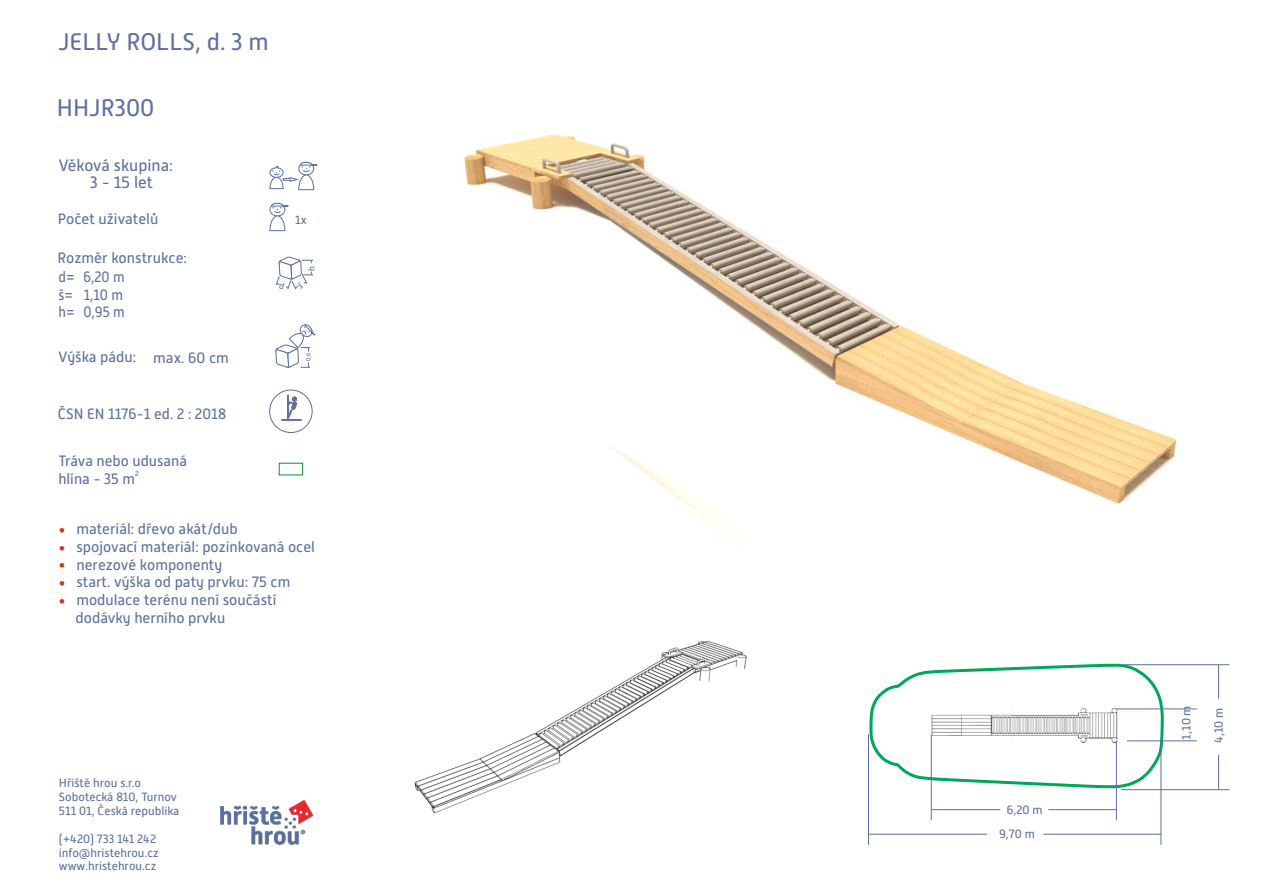
<style>
.page{position:relative;width:1263px;height:893px;background:#fff}
.page>*{position:absolute;margin:0;border:0;box-sizing:border-box;transform-origin:0 0}
.t1{font:24px "Alwyn New";color:#5e709f}
.t2{font:16.5px/17.2px "Alwyn New";color:#5e709f}
.t3{font:15px/17.7px "Alwyn New";color:#5e709f}
.t4{font:15px/17.4px "Alwyn New";color:#5e709f;scale:.92 1}
.t5{font:12px/14px "Alwyn New";color:#5e709f}
.t6{font:9px "Alwyn New";color:#5e709f}
.t7{font:7.5px "Alwyn New";color:#5e709f}
.t8{font:6px "Alwyn New";color:#5e709f}
</style>
<div class="page">
<img style="left:462px;top:134px;width:715px;height:400px">
<img style="left:414px;top:640px;width:333px;height:174px">
<svg style="left:269px;top:390px;width:43px;height:43px"></svg>
<svg style="left:269px;top:162px;width:48px;height:28px"></svg>
<svg style="left:275px;top:324px;width:40px;height:97px"></svg>
<img style="left:220px;top:800px;width:94px;height:45px">
<svg style="left:869px;top:663px;width:296px;height:127px"></svg>
<img style="left:931px;top:708px;width:187px;height:35px">
<hr style="left:1161px;top:741px;width:1px;height:104px;background:#5e709f">
<hr style="left:868px;top:734px;width:1px;height:111px;background:#5e709f">
<hr style="left:1043px;top:834px;width:118px;height:1px;background:#5e709f">
<hr style="left:868px;top:834px;width:119px;height:1px;background:#5e709f">
<hr style="left:1116px;top:741px;width:1px;height:79px;background:#5e709f">
<hr style="left:931px;top:734px;width:1px;height:86px;background:#5e709f">
<hr style="left:1048px;top:809px;width:68px;height:1px;background:#5e709f">
<hr style="left:931px;top:809px;width:69px;height:1px;background:#5e709f">
<hr style="left:1127px;top:741px;width:70px;height:1px;background:#5e709f">
<hr style="left:1116px;top:709px;width:81px;height:1px;background:#5e709f">
<hr style="left:1121px;top:789px;width:108px;height:1px;background:#5e709f">
<hr style="left:1124px;top:664px;width:105px;height:1px;background:#5e709f">
<hr style="left:1218px;top:755px;width:1px;height:35px;background:#5e709f">
<hr style="left:1218px;top:665px;width:1px;height:34px;background:#5e709f">
<svg style="left:269px;top:203px;width:44px;height:87px"></svg>
<h1 class="t1" style="left:58px;top:31px;width:212px">JELLY ROLLS, d. 3 m</h1>
<h1 class="t1" style="left:57px;top:97px;width:99px">HHJR300</h1>
<p class="t2" style="left:90px;top:158px;width:84px;text-indent:-32px">Věková skupina:<br>3 - 15 let</p>
<p class="t3" style="left:58px;top:211px;width:102px">Počet uživatelů</p>
<p class="t3" style="left:58px;top:250px;width:131px;line-height:19px">Rozměr konstrukce: d= 6,20 m</p>
<p class="t4" style="left:59px;top:287px;width:73px">š= 1,10 m h= 0,95 m</p>
<p class="t3" style="left:58px;top:350px;width:172px">Výška pádu: max. 60 cm</p>
<p class="t3" style="left:58px;top:406px;width:170px">ČSN EN 1176-1 ed. 2 : 2018</p>
<p class="t3" style="left:58px;top:453px;width:130px">Tráva nebo udusaná</p>
<p class="t7" style="left:135px;top:470px;width:5px">2</p>
<p class="t3" style="left:58px;top:471px;width:78px">hlína - 35 m</p>
<p class="t5" style="left:295px;top:214px;width:13px">1x</p>
<p class="t6" style="left:308px;top:271px;width:7px;rotate:-90deg">h</p>
<p class="t8" style="left:306px;top:361px;width:10px;rotate:-90deg">0,6</p>
<p class="t3" style="left:76px;top:522px;width:241px">materiál: dřevo akát/dub<br>spojovací materiál: pozinkovaná ocel nerezové komponenty<br>start. výška od paty prvku: 75 cm modulace terénu není součástí dodávky herního prvku</p>
<p class="t5" style="left:59px;top:776px;width:122px">Hřiště hrou s.r.o<br>Sobotecká 810, Turnov<br>511 01, Česká republika</p>
<p class="t5" style="left:59px;top:832px;width:101px">(+420) 733 141 242 info@hristehrou.cz www.hristehrou.cz</p>
<p class="t5" style="left:1007px;top:804px;width:37px">6,20 m</p>
<p class="t5" style="left:999px;top:828px;width:37px">9,70 m</p>
<p class="t5" style="left:1180px;top:739px;width:36px;rotate:-90deg">1,10 m</p>
<p class="t5" style="left:1213px;top:742px;width:36px;rotate:-90deg">4,10 m</p>
</div>
